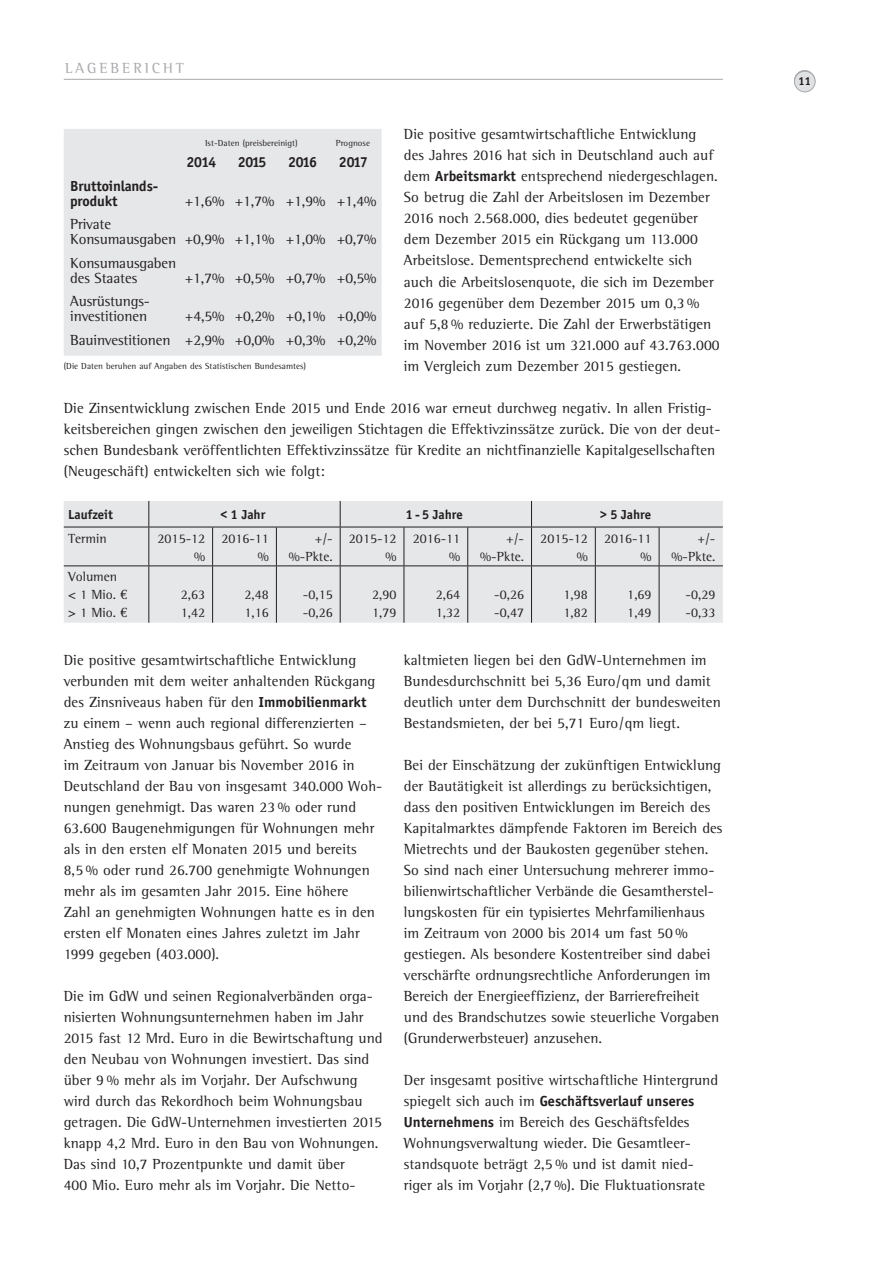
<style>
.page{position:relative;width:893px;height:1263px;background:#fff}
.page>*{position:absolute;margin:0;border:0;box-sizing:border-box;transform-origin:0 0}
.t1{font:15px/21px "Rotis Semi Serif";letter-spacing:.005em;color:#231f20}
.t2{font:700 15px/15px "Officina Sans";letter-spacing:-.01em;color:#231f20}
.t3{font:15px "Rotis Semi Serif";color:#a8a9ad}
.t4{font:13.5px/18px "Rotis Semi Serif";color:#231f20}
.t5{font:700 13.5px "Officina Sans";color:#231f20}
.t6{font:700 12px "Officina Sans";color:#231f20}
.t7{font:9px "Rotis Semi Serif";letter-spacing:.005em;color:#231f20}
.s1{font-family:"Officina Sans";font-weight:700}
.s2{font-family:"Euro Serif"}
.s3{font-family:"Rotis Semi Serif";font-weight:400}
</style>
<div class="page">
<hr style="left:64px;top:79px;width:659px;height:1px;background:#a8a9ad">
<div style="left:794px;top:70px;width:21px;height:21px;border:1px solid #a8a9ad;border-radius:50%"></div>
<div style="left:794px;top:71px;width:21px;height:21px;background:#e0e1e3;border-radius:50%"></div>
<div style="left:794px;top:71px;width:21px;height:21px;border:1px solid #a8a9ad;border-radius:50%"></div>
<div style="left:64px;top:129px;width:318px;height:227px;background:#e6e7e9"></div>
<div style="left:64px;top:501px;width:659px;height:122px;background:#e6e7e9"></div>
<svg style="left:340px;top:501px;width:1px;height:26px"></svg>
<svg style="left:531px;top:501px;width:1px;height:26px"></svg>
<hr style="left:148px;top:527px;width:1px;height:38px;background:#231f20">
<hr style="left:212px;top:527px;width:1px;height:38px;background:#231f20">
<hr style="left:276px;top:527px;width:1px;height:38px;background:#231f20">
<hr style="left:340px;top:527px;width:1px;height:38px;background:#231f20">
<hr style="left:404px;top:527px;width:1px;height:38px;background:#231f20">
<hr style="left:467px;top:527px;width:1px;height:38px;background:#231f20">
<hr style="left:531px;top:527px;width:1px;height:38px;background:#231f20">
<hr style="left:595px;top:527px;width:1px;height:38px;background:#231f20">
<hr style="left:659px;top:527px;width:1px;height:38px;background:#231f20">
<hr style="left:148px;top:566px;width:1px;height:57px;background:#231f20">
<hr style="left:212px;top:566px;width:1px;height:57px;background:#231f20">
<hr style="left:276px;top:566px;width:1px;height:57px;background:#231f20">
<hr style="left:340px;top:566px;width:1px;height:57px;background:#231f20">
<hr style="left:404px;top:566px;width:1px;height:57px;background:#231f20">
<hr style="left:467px;top:566px;width:1px;height:57px;background:#231f20">
<hr style="left:531px;top:566px;width:1px;height:57px;background:#231f20">
<hr style="left:595px;top:566px;width:1px;height:57px;background:#231f20">
<hr style="left:659px;top:566px;width:1px;height:57px;background:#231f20">
<hr style="left:64px;top:527px;width:85px;height:1px;background:#231f20">
<hr style="left:340px;top:527px;width:64px;height:1px;background:#231f20">
<hr style="left:404px;top:527px;width:64px;height:1px;background:#231f20">
<hr style="left:468px;top:527px;width:63px;height:1px;background:#231f20">
<hr style="left:531px;top:527px;width:64px;height:1px;background:#231f20">
<hr style="left:595px;top:527px;width:64px;height:1px;background:#231f20">
<hr style="left:659px;top:527px;width:64px;height:1px;background:#231f20">
<hr style="left:64px;top:565px;width:85px;height:1px;background:#231f20">
<hr style="left:149px;top:565px;width:64px;height:1px;background:#231f20">
<hr style="left:213px;top:565px;width:63px;height:1px;background:#231f20">
<hr style="left:276px;top:565px;width:64px;height:1px;background:#231f20">
<hr style="left:340px;top:565px;width:64px;height:1px;background:#231f20">
<hr style="left:404px;top:565px;width:64px;height:1px;background:#231f20">
<hr style="left:468px;top:565px;width:63px;height:1px;background:#231f20">
<hr style="left:531px;top:565px;width:64px;height:1px;background:#231f20">
<hr style="left:595px;top:565px;width:64px;height:1px;background:#231f20">
<hr style="left:659px;top:565px;width:64px;height:1px;background:#231f20">
<svg style="left:148px;top:501px;width:1px;height:26px"></svg>
<hr style="left:149px;top:527px;width:64px;height:1px;background:#231f20">
<hr style="left:213px;top:527px;width:63px;height:1px;background:#231f20">
<hr style="left:276px;top:527px;width:64px;height:1px;background:#231f20">
<p class="t3" style="left:65px;top:59px;width:46px">LA GEBERICHT</p>
<p class="t1" style="left:404px;top:124px;width:317px">Die positive gesamtwirtschaftliche Entwicklung des Jahres 2016 hat sich in Deutschland auch auf dem <span class="s1">Arbeitsmarkt</span> entsprechend niedergeschlagen.<br>So betrug die Zahl der Arbeitslosen im Dezember 2016 noch 2.568.000, dies bedeutet gegenüber dem Dezember 2015 ein Rückgang um 113.000<br>Arbeitslose. Dementsprechend entwickelte sich auch die Arbeitslosenquote, die sich im Dezember 2016 gegenüber dem Dezember 2015 um 0,3 % auf 5,8 % reduzierte. Die Zahl der Erwerbstätigen im November 2016 ist um 321.000 auf 43.763.000 im Vergleich zum Dezember 2015 gestiegen.</p>
<p class="t1" style="left:64px;top:397px;width:658px">Die Zinsentwicklung zwischen Ende 2015 und Ende 2016 war erneut durchweg negativ. In allen Fristig&shy;keitsbereichen gingen zwischen den jeweiligen Stichtagen die Effektivzinssätze zurück. Die von der deut&shy;schen Bundesbank veröffentlichten Effektivzinssätze für Kredite an nichtfinanzielle Kapitalgesellschaften (Neugeschäft) entwickelten sich wie folgt:</p>
<p class="t5" style="left:68px;top:506px;width:46px">Laufzeit</p>
<p class="t5" style="left:220px;top:506px;width:46px">&lt; 1 Jahr</p>
<p class="t5" style="left:406px;top:506px;width:59px">1 - 5 Jahre</p>
<p class="t5" style="left:600px;top:506px;width:53px">&gt; 5 Jahre</p>
<p class="t4" style="left:68px;top:529px;width:40px">Termin</p>
<p class="t4" style="left:158px;top:529px;width:49px;text-align:right">2015-12 %</p>
<p class="t4" style="left:221px;top:529px;width:49px;text-align:right">2016-11 %</p>
<p class="t4" style="left:289px;top:529px;width:45px;text-align:right">+/- %-Pkte.</p>
<p class="t4" style="left:349px;top:529px;width:49px;text-align:right">2015-12 %</p>
<p class="t4" style="left:413px;top:529px;width:49px;text-align:right">2016-11 %</p>
<p class="t4" style="left:480px;top:529px;width:45px;text-align:right">+/- %-Pkte.</p>
<p class="t4" style="left:540px;top:529px;width:49px;text-align:right">2015-12 %</p>
<p class="t4" style="left:604px;top:529px;width:49px;text-align:right">2016-11 %</p>
<p class="t4" style="left:672px;top:529px;width:45px;text-align:right">+/- %-Pkte.</p>
<p class="t4" style="left:68px;top:568px;width:61px">Volumen &lt; 1 Mio. <span class="s2">E </span>&gt; 1 Mio. <span class="s2">E</span></p>
<p class="t7" style="left:205px;top:138px;width:94px">Ist-Daten (preisbereinigt)</p>
<p class="t7" style="left:336px;top:138px;width:36px">Prognose</p>
<p class="t2" style="left:187px;top:154px;width:31px">2014</p>
<p class="t2" style="left:238px;top:154px;width:30px">2015</p>
<p class="t2" style="left:288px;top:154px;width:30px">2016</p>
<p class="t2" style="left:339px;top:154px;width:31px">2017</p>
<p class="t2" style="left:70px;top:178px;width:90px">Bruttoinlands&shy;produkt</p>
<p class="t1" style="left:185px;top:190px;width:193px">+1,6% +1,7% +1,9% +1,4%</p>
<p class="t1" style="left:70px;top:217px;width:308px;line-height:15px">Private<br>Konsumausgaben +0,9% +1,1% +1,0% +0,7%</p>
<p class="t1" style="left:70px;top:255px;width:107px;line-height:15px">Konsumausgaben des Staates</p>
<p class="t1" style="left:185px;top:267px;width:193px">+1,7% +0,5% +0,7% +0,5%</p>
<p class="t1" style="left:70px;top:293px;width:81px;line-height:15px">Ausrüstungs&shy;investitionen</p>
<p class="t1" style="left:70px;top:304px;width:308px;line-height:23.4px;text-align:right">+4,5% +0,2% +0,1% +0,0%<br>Bauinvestitionen +2,9% +0,0% +0,3% +0,2%</p>
<p class="t7" style="left:64px;top:360px;width:244px">(Die Daten beruhen auf Angaben des Statistischen Bundesamtes)</p>
<p class="t4" style="left:181px;top:586px;width:26px">2,63<br>1,42</p>
<p class="t4" style="left:245px;top:586px;width:26px">2,48<br>1,16</p>
<p class="t4" style="left:303px;top:586px;width:31px">-0,15 -0,26</p>
<p class="t4" style="left:372px;top:586px;width:26px">2,90<br>1,79</p>
<p class="t4" style="left:436px;top:586px;width:26px">2,64<br>1,32</p>
<p class="t4" style="left:494px;top:586px;width:31px">-0,26 -0,47</p>
<p class="t4" style="left:563px;top:586px;width:26px">1,98<br>1,82</p>
<p class="t4" style="left:627px;top:586px;width:26px">1,69<br>1,49</p>
<p class="t4" style="left:686px;top:586px;width:31px">-0,29 -0,33</p>
<p class="t1" style="left:64px;top:649px;width:320px">Die positive gesamtwirtschaftliche Entwicklung verbunden mit dem weiter anhaltenden Rückgang des Zinsniveaus haben für den <span class="s1">Immobilienmarkt </span>zu einem – wenn auch regional differenzierten – Anstieg des Wohnungsbaus geführt. So wurde<br>im Zeitraum von Januar bis November 2016 in Deutschland der Bau von insgesamt 340.000 Woh&shy;nungen genehmigt. Das waren 23 % oder rund 63.600 Baugenehmigungen für Wohnungen mehr als in den ersten elf Monaten 2015 und bereits<br>8,5 % oder rund 26.700 genehmigte Wohnungen mehr als im gesamten Jahr 2015. Eine höhere<br>Zahl an genehmigten Wohnungen hatte es in den ersten elf Monaten eines Jahres zuletzt im Jahr 1999 gegeben (403.000).</p>
<p class="t1" style="left:64px;top:985px;width:320px">Die im GdW und seinen Regionalverbänden orga&shy;nisierten Wohnungsunternehmen haben im Jahr 2015 fast 12 Mrd. Euro in die Bewirtschaftung und den Neubau von Wohnungen investiert. Das sind über 9 % mehr als im Vorjahr. Der Aufschwung wird durch das Rekordhoch beim Wohnungsbau getragen. Die GdW-Unternehmen investierten 2015 knapp 4,2 Mrd. Euro in den Bau von Wohnungen.<br>Das sind 10,7 Prozentpunkte und damit über<br>400 Mio. Euro mehr als im Vorjahr. Die Netto-</p>
<p class="t1" style="left:404px;top:649px;width:318px">kaltmieten liegen bei den GdW-Unternehmen im Bundesdurchschnitt bei 5,36 Euro/qm und damit deutlich unter dem Durchschnitt der bundesweiten Bestandsmieten, der bei 5,71 Euro/qm liegt.</p>
<p class="t1" style="left:404px;top:754px;width:320px">Bei der Einschätzung der zukünftigen Entwicklung der Bautätigkeit ist allerdings zu berücksichtigen, dass den positiven Entwicklungen im Bereich des Kapitalmarktes dämpfende Faktoren im Bereich des Mietrechts und der Baukosten gegenüber stehen.<br>So sind nach einer Untersuchung mehrerer immo&shy;bilienwirtschaftlicher Verbände die Gesamtherstel&shy;lungskosten für ein typisiertes Mehrfamilienhaus im Zeitraum von 2000 bis 2014 um fast 50 % gestiegen. Als besondere Kostentreiber sind dabei verschärfte ordnungsrechtliche Anforderungen im Bereich der Energieeffizienz, der Barrierefreiheit und des Brandschutzes sowie steuerliche Vorgaben (Grunderwerbsteuer) anzusehen.</p>
<p class="t1" style="left:404px;top:1069px;width:316px">Der insgesamt positive wirtschaftliche Hintergrund</p>
<p class="t2" style="left:404px;top:1093px;width:292px"><span class="s3">spiegelt sich auch im</span> Geschäftsverlauf unseres</p>
<p class="t1" style="left:404px;top:1111px;width:303px"><span class="s1">Unternehmens</span> im Bereich des Geschäftsfeldes Wohnungsverwaltung wieder. Die Gesamtleer&shy;standsquote beträgt 2,5 % und ist damit nied&shy;riger als im Vorjahr (2,7 %). Die Fluktuationsrate</p>
<p class="t6" style="left:798px;top:74px;width:14px">11</p>
</div>
